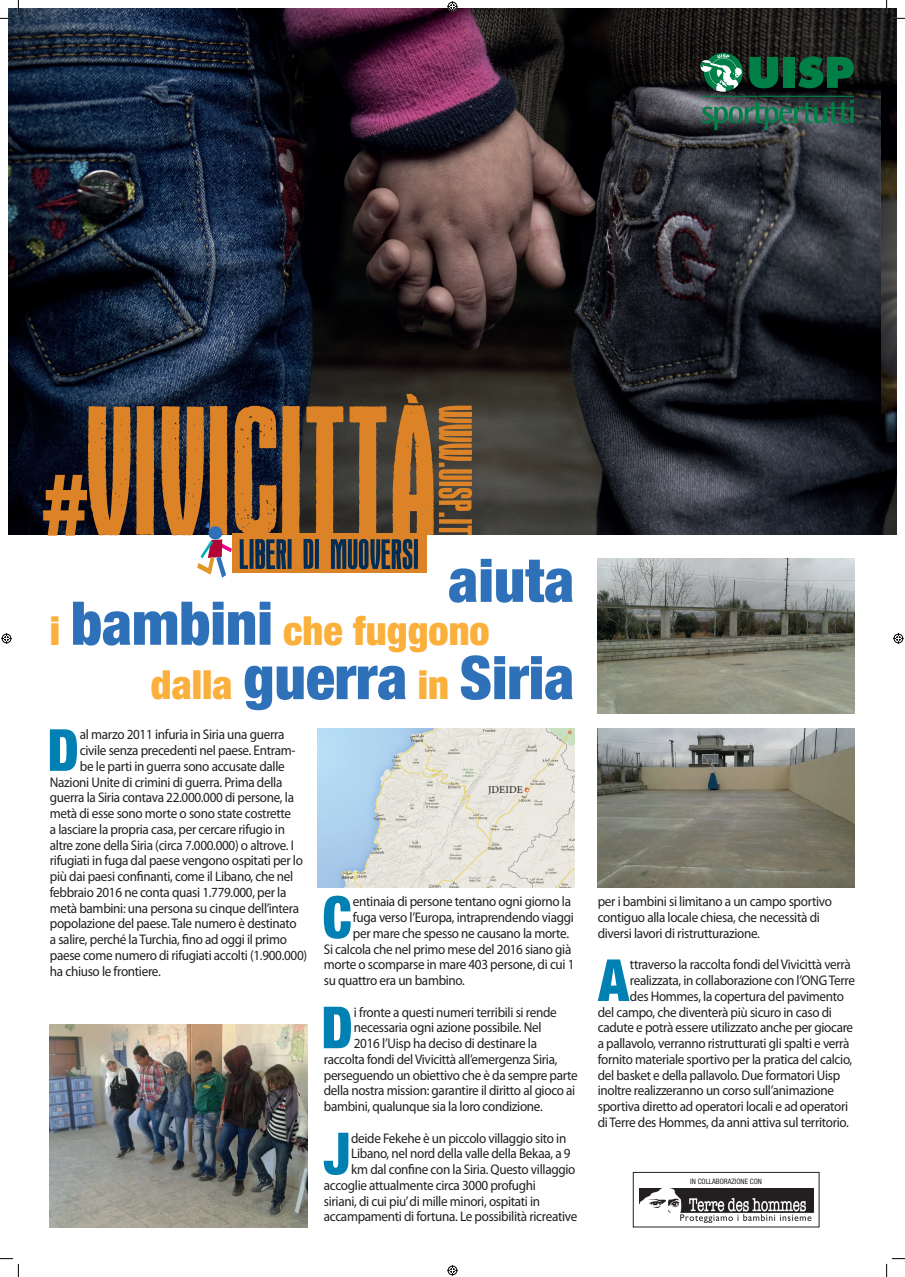
<style>
.page{position:relative;width:905px;height:1277px;background:#fff}
.page>*{position:absolute;margin:0;border:0;box-sizing:border-box;transform-origin:0 0}
.t1{font:900 condensed 60.29px "Helvetica Neue";color:#2e71b9}
.t2{font:900 condensed 58.1px "Helvetica Neue";color:#0080b3;scale:.94 1}
.t3{font:900 condensed 40.16px "Helvetica Neue";color:#fbb03b}
.t4{font:14px/15.8px "Myriad Pro";letter-spacing:-.025em;color:#231f20;scale:.94 1}
.t5{font:10.5px "Minion Pro";letter-spacing:.01em;color:#231f20}
.t6{font:condensed 7.44px "Helvetica Neue";color:#231f20}
.s1{font-size:60.29px;color:#2e71b9}
.s2{font-size:40.16px;color:#fbb03b}
</style>
<div class="page">
<img style="left:8px;top:8px;width:888px;height:526px">
<img style="left:882px;top:87px;width:14px;height:354px">
<img style="left:597px;top:728px;width:258px;height:160px">
<img style="left:597px;top:559px;width:258px;height:154px">
<img style="left:317px;top:728px;width:257px;height:160px">
<svg style="left:525px;top:788px;width:4px;height:4px"></svg>
<svg style="left:43px;top:394px;width:429px;height:184px;background:#946e48"></svg>
<hr style="left:701px;top:96px;width:153px;height:1px;background:#007f46">
<svg style="left:749px;top:57px;width:29px;height:31px"></svg>
<div style="left:783px;top:57px;width:11px;height:31px;background:#007f46"></div>
<svg style="left:798px;top:56px;width:56px;height:32px;background:#075a34"></svg>
<svg style="left:702px;top:100px;width:152px;height:30px;background:#385e54"></svg>
<svg style="left:704px;top:53px;width:39px;height:39px"></svg>
<svg style="left:700px;top:54px;width:42px;height:38px"></svg>
<img style="left:50px;top:1025px;width:257px;height:202px">
<div style="left:633px;top:1172px;width:186px;height:55px;border:1px solid #231f20"></div>
<img style="left:639px;top:1189px;width:174px;height:34px">
<svg style="left:0;top:0;width:19px;height:19px"></svg>
<svg style="left:0;top:1258px;width:19px;height:19px"></svg>
<svg style="left:886px;top:0;width:19px;height:19px"></svg>
<svg style="left:886px;top:1258px;width:19px;height:19px"></svg>
<svg style="left:447px;top:1px;width:11px;height:11px"></svg>
<svg style="left:447px;top:1265px;width:11px;height:11px"></svg>
<svg style="left:1px;top:633px;width:11px;height:11px"></svg>
<svg style="left:893px;top:633px;width:11px;height:11px"></svg>
<h1 class="t1" style="left:448px;top:543px;width:128px">aiuta</h1>
<h3 class="t3" style="left:50px;top:606px;width:441px">i <span class="s1">bambini</span> che fuggono</h3>
<h1 class="t1" style="left:151px;top:641px;width:425px"><span class="s2">dalla</span> guerra <span class="s2">in</span> Siria</h1>
<h2 class="t2" style="left:47px;top:714px;width:35px">D</h2>
<p class="t4" style="left:80px;top:727px;width:219px">al marzo 2011 infuria in Siria una guerra</p>
<p class="t4" style="left:80px;top:743px;width:231px">civile senza precedenti nel paese. Entram-</p>
<p class="t4" style="left:80px;top:758px;width:219px">be le parti in guerra sono accusate dalle</p>
<p class="t4" style="left:50px;top:774px;width:249px">Nazioni Unite di crimini di guerra. Prima della</p>
<p class="t4" style="left:50px;top:790px;width:261px">guerra la Siria contava 22.000.000 di persone, la</p>
<p class="t4" style="left:50px;top:806px;width:258px">metà di esse sono morte o sono state costrette</p>
<p class="t4" style="left:50px;top:821px;width:252px">a lasciare la propria casa, per cercare rifugio in</p>
<p class="t4" style="left:50px;top:837px;width:261px">altre zone della Siria (circa 7.000.000) o altrove. I</p>
<p class="t4" style="left:50px;top:853px;width:271px">rifugiati in fuga dal paese vengono ospitati per lo</p>
<p class="t4" style="left:50px;top:869px;width:260px">più dai paesi confinanti, come il Libano, che nel</p>
<p class="t4" style="left:50px;top:884px;width:253px">febbraio 2016 ne conta quasi 1.779.000, per la</p>
<p class="t4" style="left:50px;top:900px;width:267px">metà bambini: una persona su cinque dell’intera</p>
<p class="t4" style="left:50px;top:916px;width:264px">popolazione del paese. Tale numero è destinato</p>
<p class="t4" style="left:50px;top:932px;width:254px">a salire, perché la Turchia, fino ad oggi il primo</p>
<p class="t4" style="left:50px;top:947px;width:275px">paese come numero di rifugiati accolti (1.900.000)</p>
<p class="t4" style="left:50px;top:963px;width:119px">ha chiuso le frontiere.</p>
<p class="t5" style="left:488px;top:783px;width:36px">JDEIDE</p>
<h2 class="t2" style="left:323px;top:881px;width:33px">C</h2>
<p class="t4" style="left:353px;top:894px;width:233px">entinaia di persone tentano ogni giorno la</p>
<p class="t4" style="left:353px;top:910px;width:236px">fuga verso l’Europa, intraprendendo viaggi</p>
<p class="t4" style="left:353px;top:926px;width:231px">per mare che spesso ne causano la morte.</p>
<p class="t4" style="left:324px;top:941px;width:265px">Si calcola che nel primo mese del 2016 siano già</p>
<p class="t4" style="left:324px;top:957px;width:268px">morte o scomparse in mare 403 persone, di cui 1</p>
<p class="t4" style="left:324px;top:973px;width:152px">su quattro era un bambino.</p>
<h2 class="t2" style="left:321px;top:992px;width:35px">D</h2>
<p class="t4" style="left:354px;top:1004px;width:217px">i fronte a questi numeri terribili si rende</p>
<p class="t4" style="left:354px;top:1020px;width:201px">necessaria ogni azione possibile. Nel</p>
<p class="t4" style="left:354px;top:1036px;width:196px">2016 l’Uisp ha deciso di destinare la</p>
<p class="t4" style="left:324px;top:1052px;width:250px">raccolta fondi del Vivicittà all’emergenza Siria,</p>
<p class="t4" style="left:324px;top:1067px;width:272px">perseguendo un obiettivo che è da sempre parte</p>
<p class="t4" style="left:324px;top:1083px;width:269px">della nostra mission: garantire il diritto al gioco ai</p>
<p class="t4" style="left:324px;top:1099px;width:234px">bambini, qualunque sia la loro condizione.</p>
<h2 class="t2" style="left:324px;top:1118px;width:29px">J</h2>
<p class="t4" style="left:351px;top:1130px;width:230px">deide Fekehe è un piccolo villaggio sito in</p>
<p class="t4" style="left:351px;top:1146px;width:235px">Libano, nel nord della valle della Bekaa, a 9</p>
<p class="t4" style="left:351px;top:1162px;width:240px">km dal confine con la Siria. Questo villaggio</p>
<p class="t4" style="left:324px;top:1178px;width:227px">accoglie attualmente circa 3000 profughi</p>
<p class="t4" style="left:324px;top:1193px;width:232px">siriani, di cui piu’ di mille minori, ospitati in</p>
<p class="t4" style="left:324px;top:1209px;width:271px">accampamenti di fortuna. Le possibilità ricreative</p>
<p class="t4" style="left:598px;top:894px;width:251px">per i bambini si limitano a un campo sportivo contiguo alla locale chiesa, che necessità di diversi lavori di ristrutturazione.</p>
<h2 class="t2" style="left:598px;top:944px;width:34px">A</h2>
<p class="t4" style="left:630px;top:957px;width:237px">ttraverso la raccolta fondi del Vivicittà verrà</p>
<p class="t4" style="left:630px;top:973px;width:241px">realizzata, in collaborazione con l’ONG Terre</p>
<p class="t4" style="left:630px;top:989px;width:229px">des Hommes, la copertura del pavimento</p>
<p class="t4" style="left:598px;top:1004px;width:251px">del campo, che diventerà più sicuro in caso di</p>
<p class="t4" style="left:598px;top:1020px;width:273px">cadute e potrà essere utilizzato anche per giocare</p>
<p class="t4" style="left:598px;top:1036px;width:269px">a pallavolo, verranno ristrutturati gli spalti e verrà</p>
<p class="t4" style="left:598px;top:1052px;width:272px">fornito materiale sportivo per la pratica del calcio,</p>
<p class="t4" style="left:598px;top:1067px;width:260px">del basket e della pallavolo. Due formatori Uisp</p>
<p class="t4" style="left:598px;top:1083px;width:253px">inoltre realizzeranno un corso sull’animazione</p>
<p class="t4" style="left:598px;top:1099px;width:268px">sportiva diretto ad operatori locali e ad operatori</p>
<p class="t4" style="left:598px;top:1115px;width:269px">di Terre des Hommes, da anni attiva sul territorio.</p>
<p class="t6" style="left:690px;top:1177px;width:73px">IN COLLABORAZIONE CON</p>
</div>
